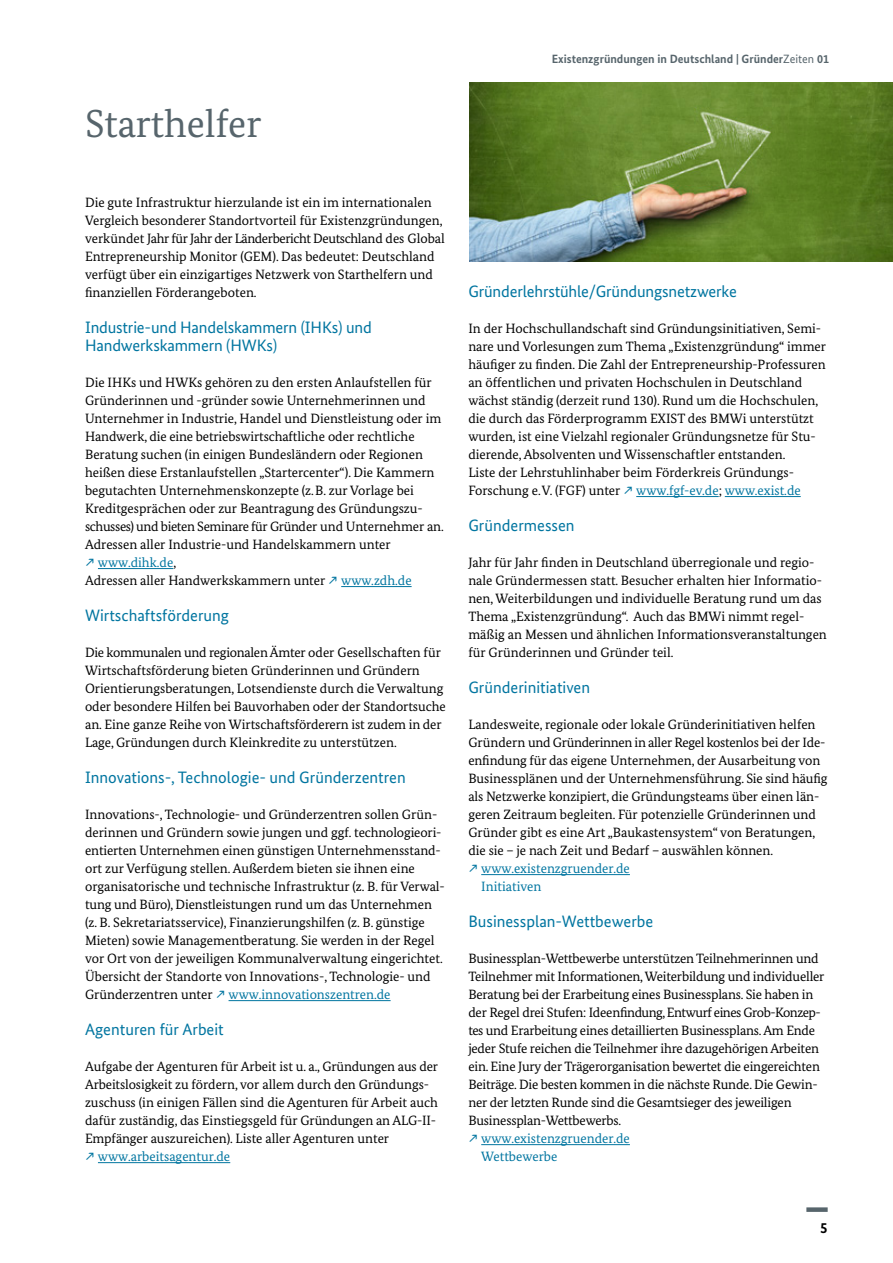
<style>
.page{position:relative;width:893px;height:1263px;background:#fff}
.page>*{position:absolute;margin:0;border:0;box-sizing:border-box;transform-origin:0 0}
.t1{font:39px "Bundes Serif";color:#57656c}
.t2{font:16.5px/18px "Bundes Sans";color:#0075a0}
.t3{font:700 15px "Bundes Sans";color:#000}
.t4{font:13.5px/18px "Bundes Serif";color:#000}
.t5{font:13.5px "Bundes Serif";letter-spacing:-.025em;color:#000}
.t6{font:13.5px "Bundes Serif";color:#0075a0}
.t7{font:13.5px "Bundes Serif";letter-spacing:-.035em;color:#000}
.t8{font:700 12px "Bundes Sans";color:#57656c}
.s1{font-weight:400}
.s2{color:#000}
.s3{color:#0075a0}
</style>
<div class="page">
<hr style="left:98px;top:568px;width:75px;height:1px;background:#0075a0">
<hr style="left:341px;top:586px;width:71px;height:1px;background:#0075a0">
<hr style="left:229px;top:1000px;width:162px;height:1px;background:#0075a0">
<hr style="left:98px;top:1162px;width:132px;height:1px;background:#0075a0">
<hr style="left:636px;top:496px;width:83px;height:1px;background:#0075a0">
<hr style="left:725px;top:496px;width:76px;height:1px;background:#0075a0">
<hr style="left:481px;top:874px;width:149px;height:1px;background:#0075a0">
<hr style="left:481px;top:1144px;width:149px;height:1px;background:#0075a0">
<div style="left:806px;top:1207px;width:22px;height:5px;background:#57656c"></div>
<img style="left:469px;top:83px;width:424px;height:178px">
<h2 class="t1" style="left:85px;top:99px;width:178px">Starthelfer</h2>
<p class="t8" style="left:552px;top:52px;width:279px">Existenzgründungen in Deutschland | Gründer<span class="s1">Zeiten</span> 01</p>
<p class="t4" style="left:85px;top:193px;width:361px">Die gute Infrastruktur hierzulande ist ein im internationalen Vergleich besonderer Standortvorteil für Existenzgründungen, verkündet Jahr für Jahr der Länderbericht Deutschland des Global Entrepreneurship Monitor (GEM). Das bedeutet: Deutschland verfügt über ein einzigartiges Netzwerk von Starthelfern und finanziellen Förderangeboten.</p>
<h3 class="t2" style="left:85px;top:318px;width:288px">Industrie-und Handelskammern (IHKs) und<br>Handwerkskammern (HWKs)</h3>
<p class="t4" style="left:85px;top:373px;width:348px">Die IHKs und HWKs gehören zu den ersten Anlaufstellen für</p>
<p class="t4" style="left:85px;top:391px;width:342px">Gründerinnen und -gründer sowie Unternehmerinnen und</p>
<p class="t4" style="left:85px;top:409px;width:358px">Unternehmer in Industrie, Handel und Dienstleistung oder im</p>
<p class="t4" style="left:85px;top:427px;width:331px">Handwerk, die eine betriebswirtschaftliche oder rechtliche</p>
<p class="t4" style="left:85px;top:445px;width:340px">Beratung suchen (in einigen Bundesländern oder Regionen</p>
<p class="t4" style="left:85px;top:463px;width:351px">heißen diese Erstanlaufstellen „Startercenter“). Die Kammern</p>
<p class="t4" style="left:85px;top:481px;width:330px">begutachten Unternehmenskonzepte (z.B. zur Vorlage bei</p>
<p class="t4" style="left:85px;top:499px;width:339px">Kreditgesprächen oder zur Beantragung des Gründungszu-</p>
<p class="t5" style="left:85px;top:518px;width:360px">schusses) und bieten Seminare für Gründer und Unternehmer an.</p>
<p class="t4" style="left:85px;top:535px;width:307px">Adressen aller Industrie-und Handelskammern unter</p>
<p class="t6" style="left:98px;top:554px;width:80px">www.dihk.de<span class="s2">,</span></p>
<p class="t4" style="left:85px;top:571px;width:328px">Adressen aller Handwerkskammern unter <span class="s3">www.zdh.de</span></p>
<h3 class="t2" style="left:85px;top:606px;width:146px">Wirtschaftsförderung</h3>
<p class="t4" style="left:85px;top:643px;width:362px">Die kommunalen und regionalen Ämter oder Gesellschaften für Wirtschaftsförderung bieten Gründerinnen und Gründern Orientierungsberatungen, Lotsendienste durch die Verwaltung oder besondere Hilfen bei Bauvorhaben oder der Standortsuche an. Eine ganze Reihe von Wirtschaftsförderern ist zudem in der Lage, Gründungen durch Kleinkredite zu unterstützen.</p>
<h3 class="t2" style="left:85px;top:768px;width:322px">Innovations-, Technologie- und Gründerzentren</h3>
<p class="t4" style="left:85px;top:805px;width:361px">Innovations-, Technologie- und Gründerzentren sollen Grün&shy;derinnen und Gründern sowie jungen und ggf. technologieori&shy;entierten Unternehmen einen günstigen Unternehmensstand&shy;ort zur Verfügung stellen. Außerdem bieten sie ihnen eine organisatorische und technische Infrastruktur (z. B. für Verwal&shy;tung und Büro), Dienstleistungen rund um das Unternehmen (z. B. Sekretariatsservice), Finanzierungshilfen (z. B. günstige Mieten) sowie Managementberatung. Sie werden in der Regel vor Ort von der jeweiligen Kommunalverwaltung eingerichtet.<br>Übersicht der Standorte von Innovations-, Technologie- und Gründerzentren unter <span class="s3">www.innovationszentren.de</span></p>
<h3 class="t2" style="left:85px;top:1020px;width:140px">Agenturen für Arbeit</h3>
<p class="t4" style="left:85px;top:1057px;width:355px">Aufgabe der Agenturen für Arbeit ist u. a., Gründungen aus der</p>
<p class="t4" style="left:85px;top:1075px;width:346px">Arbeitslosigkeit zu fördern, vor allem durch den Gründungs-</p>
<p class="t4" style="left:85px;top:1093px;width:354px">zuschuss (in einigen Fällen sind die Agenturen für Arbeit auch</p>
<p class="t4" style="left:85px;top:1111px;width:351px">dafür zuständig, das Einstiegsgeld für Gründungen an ALG-II-</p>
<p class="t4" style="left:85px;top:1129px;width:306px">Empfänger auszureichen). Liste aller Agenturen unter</p>
<p class="t6" style="left:98px;top:1148px;width:134px">www.arbeitsagentur.de</p>
<h3 class="t2" style="left:468px;top:282px;width:270px">Gründerlehrstühle/Gründungsnetzwerke</h3>
<p class="t4" style="left:468px;top:319px;width:359px">In der Hochschullandschaft sind Gründungsinitiativen, Semi&shy;nare und Vorlesungen zum Thema „Existenzgründung“ immer häufiger zu finden. Die Zahl der Entrepreneurship-Professuren an öffentlichen und privaten Hochschulen in Deutschland wächst ständig (derzeit rund 130). Rund um die Hochschulen, die durch das Förderprogramm EXIST des BMWi unterstützt wurden, ist eine Vielzahl regionaler Gründungsnetze für Stu&shy;dierende, Absolventen und Wissenschaftler entstanden.<br>Liste der Lehrstuhlinhaber beim Förderkreis Gründungs-Forschung e.V. (FGF) unter <span class="s3">www.fgf-ev.de</span>; <span class="s3">www.exist.de</span></p>
<h3 class="t2" style="left:468px;top:516px;width:108px">Gründermessen</h3>
<p class="t4" style="left:468px;top:553px;width:360px">Jahr für Jahr finden in Deutschland überregionale und regio&shy;nale Gründermessen statt. Besucher erhalten hier Informatio&shy;nen, Weiterbildungen und individuelle Beratung rund um das Thema „Existenzgründung“. Auch das BMWi nimmt regel&shy;mäßig an Messen und ähnlichen Informationsveranstaltungen für Gründerinnen und Gründer teil.</p>
<h3 class="t2" style="left:468px;top:678px;width:123px">Gründerinitiativen</h3>
<p class="t4" style="left:468px;top:715px;width:349px">Landesweite, regionale oder lokale Gründerinitiativen helfen</p>
<p class="t5" style="left:468px;top:734px;width:359px">Gründern und Gründerinnen in aller Regel kostenlos bei der Ide-</p>
<p class="t4" style="left:468px;top:751px;width:354px">enfindung für das eigene Unternehmen, der Ausarbeitung von</p>
<p class="t4" style="left:468px;top:769px;width:361px">Businessplänen und der Unternehmensführung. Sie sind häufig</p>
<p class="t4" style="left:468px;top:787px;width:353px">als Netzwerke konzipiert, die Gründungsteams über einen län-</p>
<p class="t4" style="left:468px;top:805px;width:349px">geren Zeitraum begleiten. Für potenzielle Gründerinnen und</p>
<p class="t4" style="left:468px;top:823px;width:348px">Gründer gibt es eine Art „Baukastensystem“ von Beratungen,</p>
<p class="t4" style="left:468px;top:841px;width:306px">die sie – je nach Zeit und Bedarf – auswählen können.</p>
<p class="t6" style="left:481px;top:860px;width:150px">www.existenzgruender.de</p>
<p class="t6" style="left:481px;top:878px;width:62px">Initiativen</p>
<h3 class="t2" style="left:468px;top:912px;width:187px">Businessplan-Wettbewerbe</h3>
<p class="t4" style="left:468px;top:949px;width:352px">Businessplan-Wettbewerbe unterstützen Teilnehmerinnen und</p>
<p class="t4" style="left:468px;top:967px;width:358px">Teilnehmer mit Informationen, Weiterbildung und individueller</p>
<p class="t4" style="left:468px;top:985px;width:346px">Beratung bei der Erarbeitung eines Businessplans. Sie haben in</p>
<p class="t7" style="left:468px;top:1004px;width:354px">der Regel drei Stufen: Ideenfindung, Entwurf eines Grob-Konzep-</p>
<p class="t4" style="left:468px;top:1021px;width:348px">tes und Erarbeitung eines detaillierten Businessplans. Am Ende</p>
<p class="t4" style="left:468px;top:1039px;width:352px">jeder Stufe reichen die Teilnehmer ihre dazugehörigen Arbeiten</p>
<p class="t4" style="left:468px;top:1057px;width:353px">ein. Eine Jury der Trägerorganisation bewertet die eingereichten</p>
<p class="t4" style="left:468px;top:1075px;width:351px">Beiträge. Die besten kommen in die nächste Runde. Die Gewin-</p>
<p class="t4" style="left:468px;top:1093px;width:325px">ner der letzten Runde sind die Gesamtsieger des jeweiligen</p>
<p class="t4" style="left:468px;top:1111px;width:154px">Businessplan-Wettbewerbs.</p>
<p class="t6" style="left:481px;top:1130px;width:150px">www.existenzgruender.de</p>
<p class="t6" style="left:481px;top:1148px;width:78px">Wettbewerbe</p>
<p class="t3" style="left:820px;top:1219px;width:9px">5</p>
</div>
